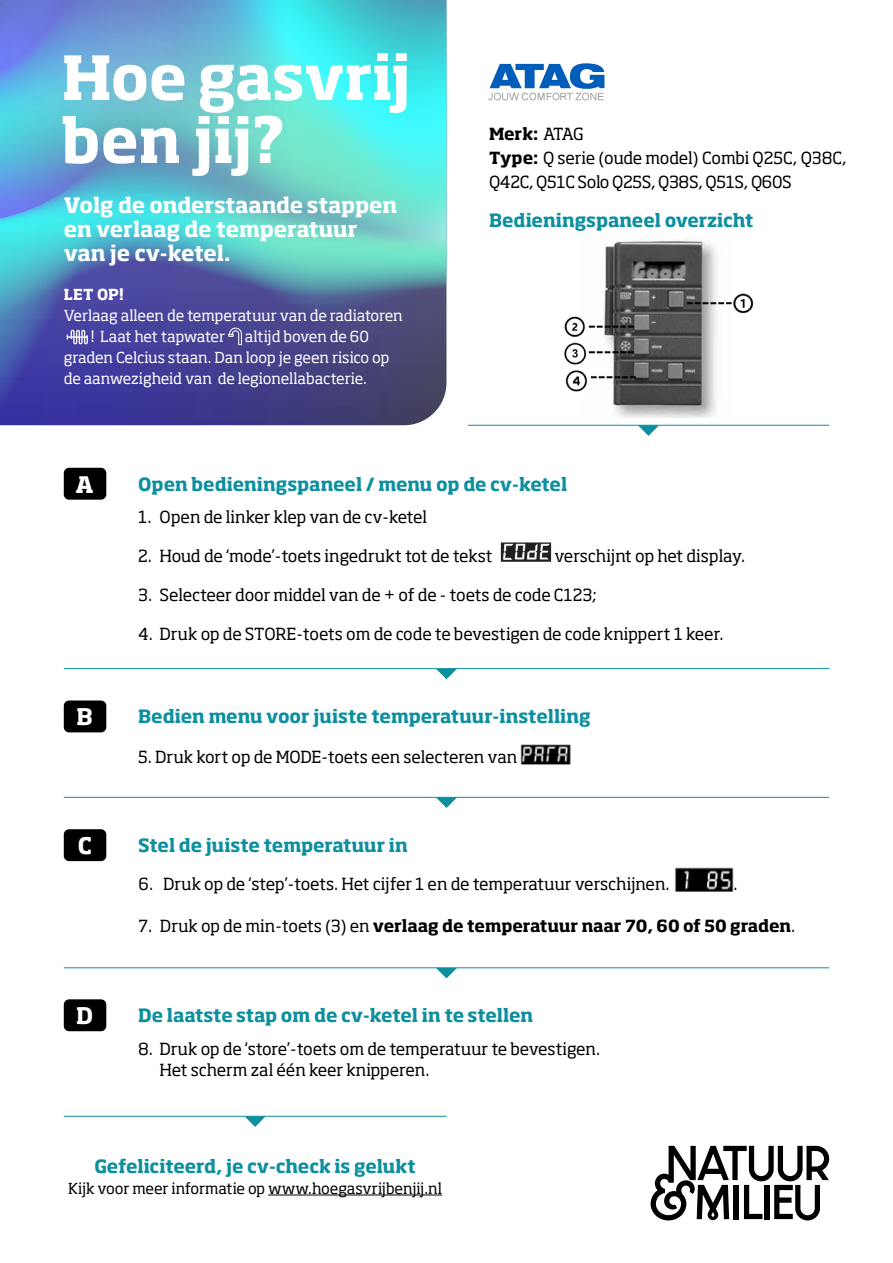
<style>
.page{position:relative;width:893px;height:1263px;background:#fff}
.page>*{position:absolute;margin:0;border:0;box-sizing:border-box;transform-origin:0 0}
.t1{font:700 60px/63px "Soho Std";letter-spacing:-.015em;color:#fff}
.t2{font:700 22.5px "Soho Std";color:#fff}
.t3{font:700 21px/24px "Soho Std";letter-spacing:-.01em;color:#fff}
.t4{font:700 18px "Soho Std";letter-spacing:-.005em;color:#0c8f9e}
.t5{font:16.5px/24px "Soho Std";letter-spacing:-.015em;color:#000}
.t6{font:700 16.5px "Soho Std";letter-spacing:-.01em;color:#000}
.t7{font:15px/21px "Soho Std";letter-spacing:-.015em;color:#fff}
.t8{font:15px "Soho Std";color:#000}
.t9{font:700 15px "Soho Std";color:#fff}
.s1{font-weight:700}
.s2{font-weight:400}
</style>
<div class="page">
<svg style="left:0;top:0;width:446px;height:425px;background:#5196c5"></svg>
<svg style="left:0;top:72px;width:446px;height:326px;background:#569bba"></svg>
<svg style="left:67px;top:329px;width:21px;height:16px"></svg>
<svg style="left:228px;top:327px;width:14px;height:18px"></svg>
<hr style="left:468px;top:425px;width:361px;height:1px;background:#0c8f9e">
<svg style="left:638px;top:425px;width:21px;height:11px"></svg>
<svg style="left:651px;top:1146px;width:178px;height:74px"></svg>
<hr style="left:64px;top:1116px;width:382px;height:1px;background:#0c8f9e">
<div style="left:64px;top:468px;width:42px;height:32px;background:#000;border-radius:5px"></div>
<svg style="left:244px;top:1116px;width:22px;height:11px"></svg>
<hr style="left:268px;top:1194px;width:174px;height:1px;background:#000">
<div style="left:64px;top:999px;width:42px;height:32px;background:#000;border-radius:5px"></div>
<hr style="left:64px;top:797px;width:765px;height:1px;background:#0c8f9e">
<hr style="left:64px;top:967px;width:765px;height:1px;background:#0c8f9e">
<div style="left:64px;top:829px;width:42px;height:32px;background:#000;border-radius:5px"></div>
<svg style="left:436px;top:797px;width:21px;height:11px"></svg>
<svg style="left:436px;top:968px;width:21px;height:10px"></svg>
<hr style="left:64px;top:668px;width:765px;height:1px;background:#0c8f9e">
<div style="left:64px;top:700px;width:42px;height:32px;background:#000;border-radius:5px"></div>
<svg style="left:436px;top:669px;width:21px;height:10px"></svg>
<svg style="left:488px;top:63px;width:116px;height:37px"></svg>
<img style="left:500px;top:542px;width:51px;height:20px">
<img style="left:674px;top:867px;width:60px;height:24px">
<img style="left:521px;top:744px;width:50px;height:20px">
<img style="left:564px;top:241px;width:190px;height:176px">
<h1 class="t1" style="left:62px;top:44px;width:350px">Hoe gasvrij ben jij?</h1>
<p class="t3" style="left:64px;top:193px;width:335px">Volg de onderstaande stappen en verlaag de temperatuur van je cv-ketel.</p>
<p class="t9" style="left:64px;top:285px;width:62px">LET OP!</p>
<p class="t7" style="left:91px;top:305px;width:314px;text-indent:-27px">Verlaag alleen de temperatuur van de radiatoren ! Laat het tapwater</p>
<p class="t7" style="left:64px;top:326px;width:327px;text-indent:181px">altijd boven de 60 graden Celcius staan. Dan loop je geen risico op de aanwezigheid van de legionellabacterie.</p>
<p class="t5" style="left:489px;top:122px;width:359px"><span class="s1">Merk:</span> ATAG<br><span class="s1">Type:</span> Q serie (oude model) Combi Q25C, Q38C,<br>Q42C, Q51C Solo Q25S, Q38S, Q51S, Q60S</p>
<p class="t4" style="left:489px;top:208px;width:266px">Bedieningspaneel overzicht</p>
<h2 class="t2" style="left:76px;top:470px;width:20px">A</h2>
<p class="t4" style="left:138px;top:472px;width:431px">Open bedieningspaneel / menu op de cv-ketel</p>
<p class="t5" style="left:138px;top:505px;width:290px">1. Open de linker klep van de cv-ketel</p>
<p class="t5" style="left:138px;top:544px;width:356px">2. Houd de ‘mode’-toets ingedrukt tot de tekst</p>
<p class="t5" style="left:554px;top:544px;width:192px">verschijnt op het display.</p>
<p class="t5" style="left:138px;top:583px;width:460px">3. Selecteer door middel van de + of de - toets de code C123;</p>
<p class="t5" style="left:138px;top:622px;width:587px">4. Druk op de STORE-toets om de code te bevestigen de code knippert 1 keer.</p>
<h2 class="t2" style="left:77px;top:702px;width:18px">B</h2>
<p class="t4" style="left:138px;top:705px;width:454px">Bedien menu voor juiste temperatuur-instelling</p>
<p class="t5" style="left:138px;top:745px;width:381px">5. Druk kort op de MODE-toets een selecteren van</p>
<h2 class="t2" style="left:78px;top:831px;width:16px">C</h2>
<p class="t4" style="left:138px;top:834px;width:271px">Stel de juiste temperatuur in</p>
<p class="t5" style="left:139px;top:871px;width:533px">6. Druk op de ‘step’-toets. Het cijfer 1 en de temperatuur verschijnen.</p>
<p class="t5" style="left:734px;top:871px;width:6px">.</p>
<p class="t6" style="left:139px;top:915px;width:658px"><span class="s2">7. Druk op de min-toets (3) en</span> verlaag de temperatuur naar 70, 60 of 50 graden<span class="s2">.</span></p>
<h2 class="t2" style="left:76px;top:1001px;width:19px">D</h2>
<p class="t4" style="left:138px;top:1004px;width:397px">De laatste stap om de cv-ketel in te stellen</p>
<p class="t5" style="left:159px;top:1038px;width:442px;line-height:21px;text-indent:-21px">8. Druk op de ‘store’-toets om de temperatuur te bevestigen.<br>Het scherm zal één keer knipperen.</p>
<p class="t4" style="left:94px;top:1154px;width:323px">Gefeliciteerd, je cv-check is gelukt</p>
<p class="t8" style="left:68px;top:1179px;width:375px">Kijk voor meer informatie op www.hoegasvrijbenjij.nl</p>
</div>
